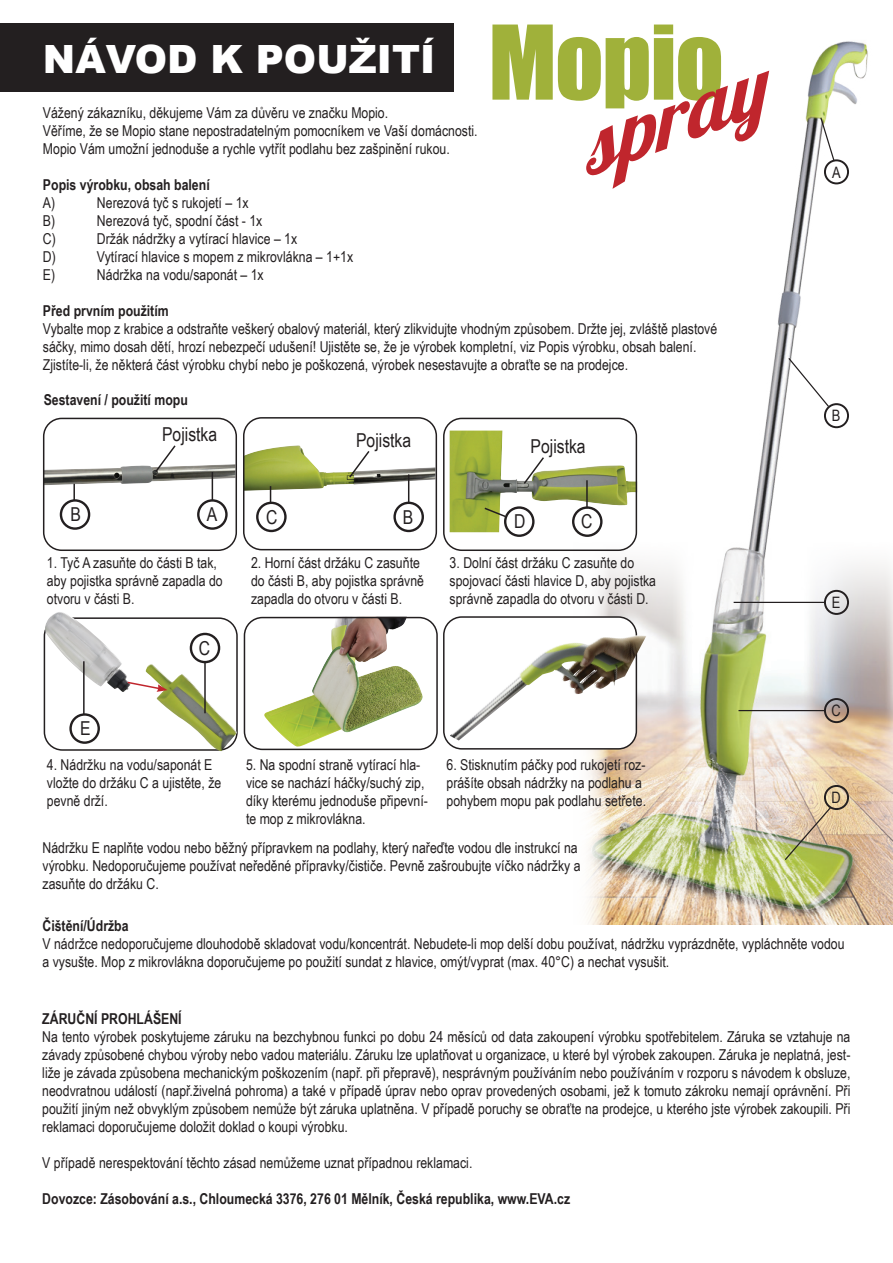
<style>
.page{position:relative;width:893px;height:1263px;background:#fff}
.page>*{position:absolute;margin:0;border:0;box-sizing:border-box;transform-origin:0 0}
.t1{font:94.95px "Impact";letter-spacing:-.015em;color:#a0b13a}
.t2{font:900 39px "Arial";color:#fff}
.t3{font:19.2px "Arial Narrow";color:#231f20}
.t4{font:15.75px "Arial Narrow";color:#231f20}
.t5{font:15px/18px "Arial Narrow";color:#231f20}
.t6{font:700 15px "Arial Narrow";color:#231f20}
</style>
<div class="page">
<img style="left:696px;top:41px;width:197px;height:884px">
<svg style="left:558px;top:417px;width:138px;height:508px"></svg>
<div style="left:824px;top:159px;width:25px;height:25px;border:2px solid #231f20;border-radius:50%"></div>
<svg style="left:819px;top:116px;width:16px;height:46px"></svg>
<div style="left:824px;top:403px;width:25px;height:25px;border:2px solid #231f20;border-radius:50%"></div>
<svg style="left:787px;top:357px;width:43px;height:51px"></svg>
<div style="left:824px;top:785px;width:25px;height:25px;border:2px solid #231f20;border-radius:50%"></div>
<svg style="left:783px;top:806px;width:49px;height:55px;background:#c5bb8d"></svg>
<div style="left:824px;top:698px;width:25px;height:25px;border:2px solid #231f20;border-radius:50%"></div>
<hr style="left:738px;top:710px;width:87px;height:1px;background:#231f20">
<div style="left:824px;top:590px;width:25px;height:25px;border:2px solid #231f20;border-radius:50%"></div>
<hr style="left:734px;top:602px;width:91px;height:1px;background:#231f20">
<div style="left:444px;top:617px;width:192px;height:132px;background:#fff;border-radius:18px"></div>
<div style="left:443px;top:616px;width:194px;height:134px;border:2px solid #231f20;border-radius:18px"></div>
<div style="left:0;top:23px;width:453px;height:68px;background:#231f20"></div>
<svg style="left:586px;top:68px;width:183px;height:130px"></svg>
<img style="left:46px;top:464px;width:188px;height:21px">
<img style="left:246px;top:445px;width:188px;height:46px">
<img style="left:450px;top:431px;width:187px;height:101px">
<img style="left:264px;top:620px;width:158px;height:126px">
<img style="left:450px;top:635px;width:196px;height:105px">
<div style="left:43px;top:418px;width:194px;height:133px;border:2px solid #231f20;border-radius:18px"></div>
<div style="left:197px;top:499px;width:31px;height:31px;border:2px solid #231f20;border-radius:50%"></div>
<div style="left:60px;top:499px;width:30px;height:31px;border:2px solid #231f20;border-radius:50%"></div>
<svg style="left:154px;top:445px;width:23px;height:29px"></svg>
<svg style="left:73px;top:484px;width:2px;height:16px"></svg>
<svg style="left:212px;top:472px;width:1px;height:28px"></svg>
<div style="left:243px;top:417px;width:194px;height:133px;border:2px solid #231f20;border-radius:18px"></div>
<div style="left:443px;top:418px;width:194px;height:133px;border:2px solid #231f20;border-radius:18px"></div>
<div style="left:44px;top:617px;width:194px;height:134px;border:2px solid #231f20;border-radius:18px"></div>
<div style="left:244px;top:617px;width:194px;height:133px;border:2px solid #231f20;border-radius:18px"></div>
<div style="left:393px;top:502px;width:31px;height:30px;border:2px solid #231f20;border-radius:50%"></div>
<div style="left:256px;top:502px;width:31px;height:30px;border:2px solid #231f20;border-radius:50%"></div>
<svg style="left:270px;top:486px;width:1px;height:16px"></svg>
<svg style="left:408px;top:474px;width:1px;height:28px"></svg>
<svg style="left:348px;top:449px;width:23px;height:30px"></svg>
<div style="left:572px;top:506px;width:31px;height:31px;border:2px solid #231f20;border-radius:50%"></div>
<div style="left:504px;top:506px;width:31px;height:31px;border:2px solid #231f20;border-radius:50%"></div>
<hr style="left:586px;top:480px;width:2px;height:28px;background:#231f20">
<svg style="left:522px;top:456px;width:23px;height:29px"></svg>
<svg style="left:483px;top:506px;width:24px;height:12px"></svg>
<img style="left:146px;top:664px;width:91px;height:87px">
<img style="left:43px;top:612px;width:88px;height:80px">
<svg style="left:126px;top:681px;width:42px;height:11px"></svg>
<div style="left:190px;top:633px;width:30px;height:30px;border:2px solid #231f20;border-radius:50%"></div>
<div style="left:69px;top:713px;width:31px;height:31px;border:2px solid #231f20;border-radius:50%"></div>
<hr style="left:83px;top:661px;width:2px;height:53px;background:#231f20">
<hr style="left:204px;top:661px;width:2px;height:52px;background:#231f20">
<p class="t1" style="left:489px;top:-11px;width:237px">Mopio</p>
<p class="t2" style="left:43px;top:30px;width:394px">NÁVOD K POUŽITÍ</p>
<p class="t5" style="left:43px;top:103px;width:347px">Vážený zákazníku, děkujeme Vám za důvěru ve značku Mopio.</p>
<p class="t5" style="left:43px;top:121px;width:436px">Věříme, že se Mopio stane nepostradatelným pomocníkem ve Vaší domácnosti.</p>
<p class="t5" style="left:43px;top:139px;width:408px">Mopio Vám umožní jednoduše a rychle vytřít podlahu bez zašpinění rukou.</p>
<p class="t6" style="left:43px;top:173px;width:168px">Popis výrobku, obsah balení</p>
<p class="t5" style="left:43px;top:193px;width:14px">A)</p>
<p class="t5" style="left:97px;top:193px;width:153px">Nerezová tyč s rukojetí – 1x</p>
<p class="t5" style="left:43px;top:211px;width:14px">B)</p>
<p class="t5" style="left:97px;top:211px;width:167px">Nerezová tyč, spodní část - 1x</p>
<p class="t5" style="left:43px;top:229px;width:14px">C)</p>
<p class="t5" style="left:97px;top:229px;width:202px">Držák nádržky a vytírací hlavice – 1x</p>
<p class="t5" style="left:43px;top:247px;width:14px">D)</p>
<p class="t5" style="left:97px;top:247px;width:258px">Vytírací hlavice s mopem z mikrovlákna – 1+1x</p>
<p class="t5" style="left:43px;top:265px;width:14px">E)</p>
<p class="t5" style="left:97px;top:265px;width:168px">Nádržka na vodu/saponát – 1x</p>
<p class="t6" style="left:43px;top:299px;width:127px">Před prvním použitím</p>
<p class="t5" style="left:43px;top:319px;width:676px">Vybalte mop z krabice a odstraňte veškerý obalový materiál, který zlikvidujte vhodným způsobem. Držte jej, zvláště plastové sáčky, mimo dosah dětí, hrozí nebezpečí udušení! Ujistěte se, že je výrobek kompletní, viz Popis výrobku, obsah balení.<br>Zjistíte-li, že některá část výrobku chybí nebo je poškozená, výrobek nesestavujte a obraťte se na prodejce.</p>
<p class="t6" style="left:44px;top:388px;width:146px">Sestavení / použití mopu</p>
<p class="t3" style="left:162px;top:420px;width:57px">Pojistka</p>
<p class="t3" style="left:70px;top:500px;width:12px">B</p>
<p class="t3" style="left:207px;top:500px;width:12px">A</p>
<p class="t3" style="left:356px;top:426px;width:57px">Pojistka</p>
<p class="t3" style="left:266px;top:503px;width:13px">C</p>
<p class="t3" style="left:403px;top:503px;width:12px">B</p>
<p class="t5" style="left:47px;top:553px;width:177px">1. Tyč A zasuňte do části B tak, aby pojistka správně zapadla do otvoru v části B.</p>
<p class="t5" style="left:251px;top:553px;width:174px">2. Horní část držáku C zasuňte do části B, aby pojistka správně zapadla do otvoru v části B.</p>
<p class="t3" style="left:199px;top:634px;width:13px">C</p>
<p class="t3" style="left:531px;top:432px;width:57px">Pojistka</p>
<p class="t3" style="left:514px;top:508px;width:13px">D</p>
<p class="t3" style="left:581px;top:508px;width:13px">C</p>
<p class="t5" style="left:450px;top:553px;width:208px">3. Dolní část držáku C zasuňte do spojovací části hlavice D, aby pojistka správně zapadla do otvoru v části D.</p>
<p class="t3" style="left:80px;top:714px;width:12px">E</p>
<p class="t5" style="left:47px;top:755px;width:176px">4. Nádržku na vodu/saponát E vložte do držáku C a ujistěte, že pevně drží.</p>
<p class="t5" style="left:246px;top:755px;width:183px">5. Na spodní straně vytírací hla&shy;vice se nachází háčky/suchý zip, díky kterému jednoduše připevní&shy;te mop z mikrovlákna.</p>
<p class="t5" style="left:446px;top:755px;width:201px">6. Stisknutím páčky pod rukojetí roz&shy;prášíte obsah nádržky na podlahu a pohybem mopu pak podlahu setřete.</p>
<p class="t5" style="left:43px;top:838px;width:540px">Nádržku E naplňte vodou nebo běžný přípravkem na podlahy, který nařeďte vodou dle instrukcí na výrobku. Nedoporučujeme používat neředěné přípravky/čističe. Pevně zašroubujte víčko nádržky a zasuňte do držáku C.</p>
<p class="t4" style="left:832px;top:160px;width:10px">A</p>
<p class="t4" style="left:832px;top:404px;width:10px">B</p>
<p class="t4" style="left:832px;top:591px;width:10px">E</p>
<p class="t4" style="left:831px;top:699px;width:11px">C</p>
<p class="t4" style="left:831px;top:786px;width:11px">D</p>
<p class="t6" style="left:43px;top:915px;width:88px">Čištění/Údržba</p>
<p class="t5" style="left:43px;top:935px;width:804px">V nádržce nedoporučujeme dlouhodobě skladovat vodu/koncentrát. Nebudete-li mop delší dobu používat, nádržku vyprázdněte, vypláchněte vodou a vysušte. Mop z mikrovlákna doporučujeme po použití sundat z hlavice, omýt/vyprat (max. 40°C) a nechat vysušit.</p>
<p class="t6" style="left:42px;top:1008px;width:141px">ZÁRUČNÍ PROHLÁŠENÍ</p>
<p class="t5" style="left:42px;top:1027px;width:810px;text-align:justify">Na tento výrobek poskytujeme záruku na bezchybnou funkci po dobu 24 měsíců od data zakoupení výrobku spotřebitelem. Záruka se vztahuje na závady způsobené chybou výroby nebo vadou materiálu. Záruku lze uplatňovat u organizace, u které byl výrobek zakoupen. Záruka je neplatná, jest&shy;liže je závada způsobena mechanickým poškozením (např. při přepravě), nesprávným používáním nebo používáním v rozporu s návodem k obsluze, neodvratnou událostí (např.živelná pohroma) a také v případě úprav nebo oprav provedených osobami, jež k tomuto zákroku nemají oprávnění. Při použití jiným než obvyklým způsobem nemůže být záruka uplatněna. V případě poruchy se obraťte na prodejce, u kterého jste výrobek zakoupili. Při reklamaci doporučujeme doložit doklad o koupi výrobku.</p>
<p class="t5" style="left:42px;top:1153px;width:432px">V případě nerespektování těchto zásad nemůžeme uznat případnou reklamaci.</p>
<p class="t6" style="left:42px;top:1188px;width:529px">Dovozce: Zásobování a.s., Chloumecká 3376, 276 01 Mělník, Česká republika, www.EVA.cz</p>
</div>
